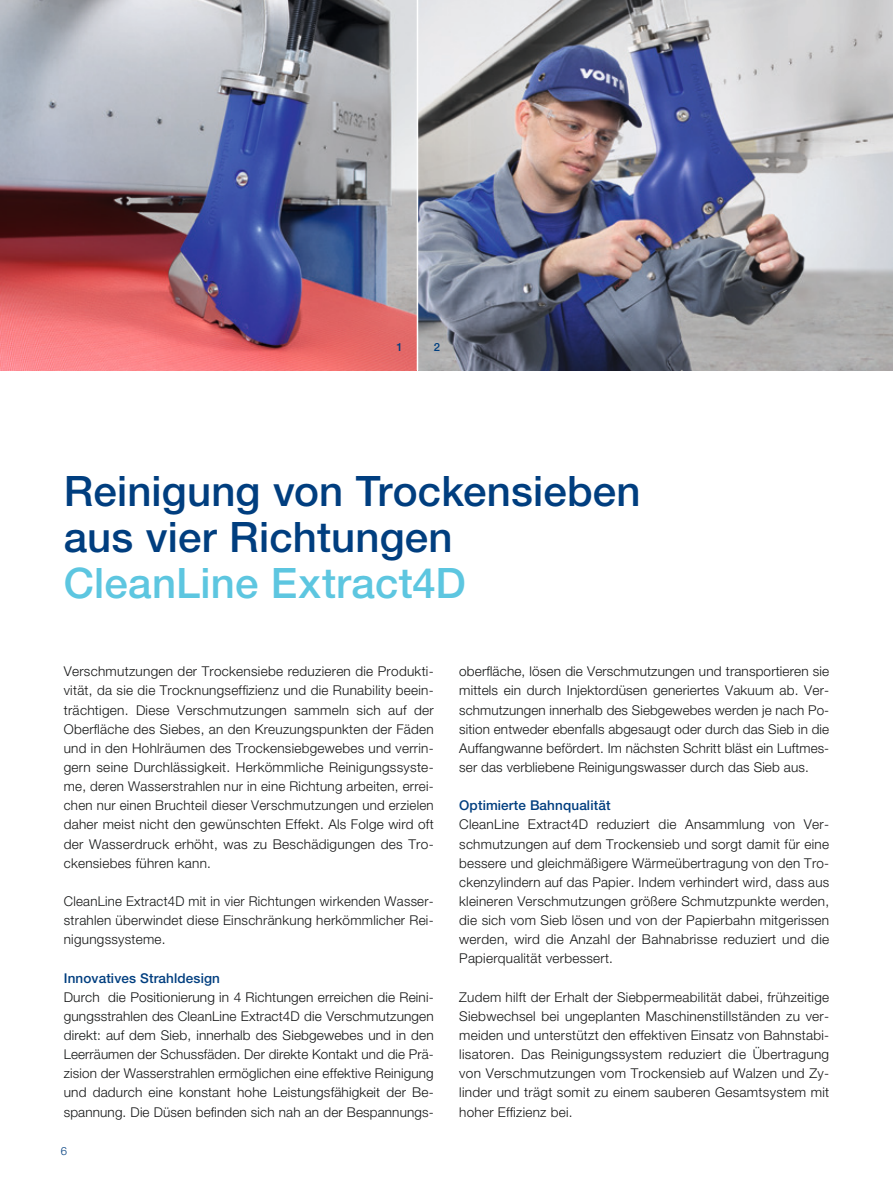
<style>
.page{position:relative;width:893px;height:1191px;background:#fff}
.page>*{position:absolute;margin:0;border:0;box-sizing:border-box;transform-origin:0 0}
.Headline_Voith_Blue{font:500 42px/46.2px "Helvetica Neue LT Pro";letter-spacing:.005em;color:#003e7f}
.Headline_Voith_Blue-2{font:500 42px "Helvetica Neue LT Pro";letter-spacing:.005em;color:#5dc6e0}
.Copytext{font:300 13.5px/19.2px "Helvetica Neue LT Pro";letter-spacing:.02em;color:#151616;text-align:justify}
.Subheadline_2{font:500 13.5px "Helvetica Neue LT Pro";letter-spacing:.01em;color:#003e7f}
.Caption_Short_White{font:500 11.25px "Helvetica Neue LT Pro";color:#003e7f}
.Page_Number{font:300 11.25px "Helvetica Neue LT Pro";color:#003e7f}
</style>
<div class="page">
<img style="left:0;top:0;width:417px;height:370px">
<img style="left:418px;top:0;width:475px;height:370px">
<p class="Caption_Short_White" style="left:396px;top:340px;width:8px">1</p>
<p class="Caption_Short_White" style="left:434px;top:340px;width:8px">2</p>
<p class="Headline_Voith_Blue" style="left:64px;top:467px;width:578px">Reinigung von Trockensieben aus vier Richtungen</p>
<p class="Headline_Voith_Blue-2" style="left:64px;top:558px;width:404px">CleanLine Extract4D</p>
<p class="Copytext" style="left:64px;top:661px;width:371px">Verschmutzungen der Trockensiebe reduzieren die Produkti&shy;vität, da sie die Trocknungseffizienz und die Runability beein&shy;trächtigen. Diese Verschmutzungen sammeln sich auf der Oberfläche des Siebes, an den Kreuzungspunkten der Fäden und in den Hohlräumen des Trockensiebgewebes und verrin&shy;gern seine Durchlässigkeit. Herkömmliche Reinigungssyste&shy;me, deren Wasserstrahlen nur in eine Richtung arbeiten, errei&shy;chen nur einen Bruchteil dieser Verschmutzungen und erzielen daher meist nicht den gewünschten Effekt. Als Folge wird oft der Wasserdruck erhöht, was zu Beschädigungen des Tro&shy;ckensiebes führen kann.</p>
<p class="Copytext" style="left:64px;top:891px;width:371px">CleanLine Extract4D mit in vier Richtungen wirkenden Wasser&shy;strahlen überwindet diese Einschränkung herkömmlicher Rei&shy;nigungssysteme.</p>
<p class="Subheadline_2" style="left:64px;top:969px;width:158px">Innovatives Strahldesign</p>
<p class="Copytext" style="left:64px;top:987px;width:371px">Durch die Positionierung in 4 Richtungen erreichen die Reini&shy;gungsstrahlen des CleanLine Extract4D die Verschmutzungen direkt: auf dem Sieb, innerhalb des Siebgewebes und in den Leerräumen der Schussfäden. Der direkte Kontakt und die Prä&shy;zision der Wasserstrahlen ermöglichen eine effektive Reinigung und dadurch eine konstant hohe Leistungsfähigkeit der Be&shy;spannung. Die Düsen befinden sich nah an der Bespannungs-</p>
<p class="Page_Number" style="left:61px;top:1144px;width:8px">6</p>
<p class="Copytext" style="left:459px;top:661px;width:371px">oberfläche, lösen die Verschmutzungen und transportieren sie mittels ein durch Injektordüsen generiertes Vakuum ab. Ver&shy;schmutzungen innerhalb des Siebgewebes werden je nach Po&shy;sition entweder ebenfalls abgesaugt oder durch das Sieb in die Auffangwanne befördert. Im nächsten Schritt bläst ein Luftmes&shy;ser das verbliebene Reinigungswasser durch das Sieb aus.</p>
<p class="Subheadline_2" style="left:459px;top:797px;width:153px">Optimierte Bahnqualität</p>
<p class="Copytext" style="left:459px;top:814px;width:371px">CleanLine Extract4D reduziert die Ansammlung von Ver&shy;schmutzungen auf dem Trockensieb und sorgt damit für eine bessere und gleichmäßigere Wärmeübertragung von den Tro&shy;ckenzylindern auf das Papier. Indem verhindert wird, dass aus kleineren Verschmutzungen größere Schmutzpunkte werden, die sich vom Sieb lösen und von der Papierbahn mitgerissen werden, wird die Anzahl der Bahnabrisse reduziert und die Papierqualität verbessert.</p>
<p class="Copytext" style="left:459px;top:987px;width:371px">Zudem hilft der Erhalt der Siebpermeabilität dabei, frühzeitige Siebwechsel bei ungeplanten Maschinenstillständen zu ver&shy;meiden und unterstützt den effektiven Einsatz von Bahnstabi&shy;lisatoren. Das Reinigungssystem reduziert die Übertragung von Verschmutzungen vom Trockensieb auf Walzen und Zy&shy;linder und trägt somit zu einem sauberen Gesamtsystem mit hoher Effizienz bei.</p>
</div>
